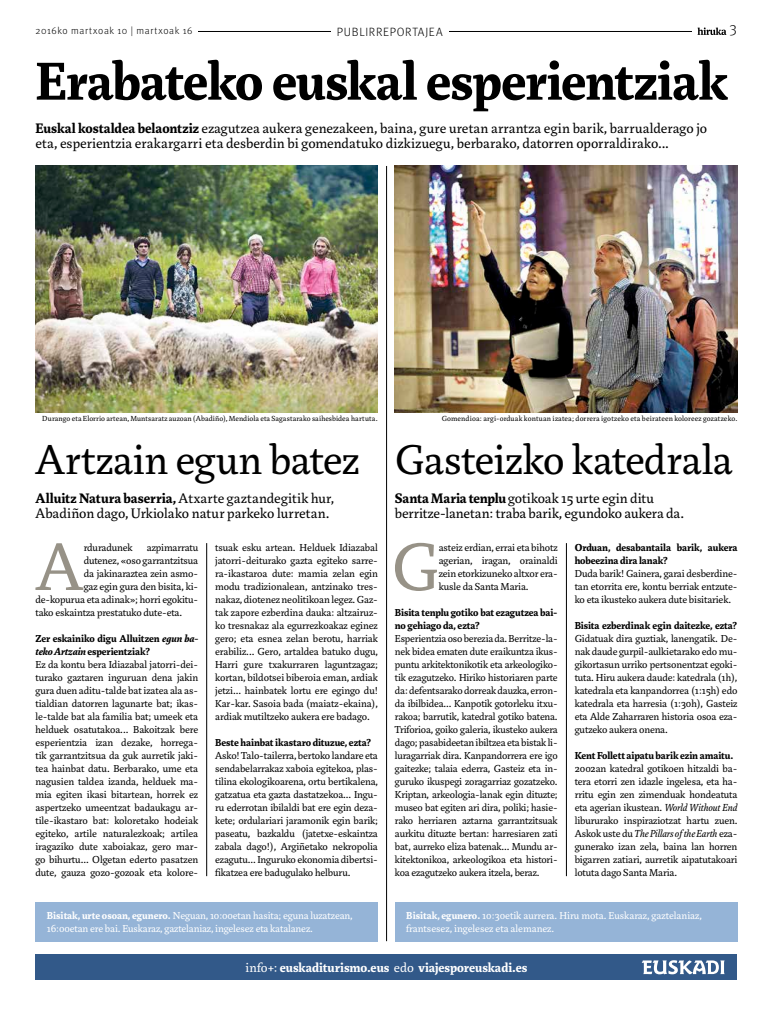
<style>
.page{position:relative;width:780px;height:1021px;background:#fff}
.page>*{position:absolute;margin:0;border:0;box-sizing:border-box;transform-origin:0 0}
.t1{font:72.4px "Marat Pro";color:#979287}
.t2{font:700 58px "Marat Pro";letter-spacing:-.015em;color:#000}
.t3{font:45px "Marat Pro";letter-spacing:-.005em;color:#000}
.t4{font:15px/15px "Marat Pro";letter-spacing:.005em;color:#000}
.t5{font:300 15px "Hiruka";color:#000}
.t6{font:700 14px "Marat Pro";color:#fff}
.t7{font:300 12px "Hiruka";letter-spacing:.06em;color:#000}
.t8{font:11px/13px "Marat Pro";letter-spacing:-.01em;color:#000;text-align:justify}
.t9{font:11px/13px "Marat Pro";letter-spacing:-.01em;color:#fff}
.t10{font:700 11px/13px "Marat Pro";letter-spacing:-.005em;color:#000}
.t11{font:300 10px "Hiruka";letter-spacing:.055em;color:#000}
.t12{font:8px "Marat Pro";letter-spacing:.02em;color:#000}
.s1{font-weight:700}
.s2{font-weight:700;font-style:italic}
.s3{font-style:italic}
.s4{font-weight:400}
</style>
<div class="page">
<hr style="left:43px;top:31px;width:694px;height:1px;background:#000">
<div style="left:691px;top:22px;width:46px;height:14px;background:#fff"></div>
<svg style="left:697px;top:27px;width:29px;height:8px"></svg>
<div style="left:35px;top:25px;width:163px;height:11px;background:#fff"></div>
<div style="left:331px;top:22px;width:118px;height:18px;background:#fff"></div>
<img style="left:36px;top:166px;width:342px;height:246px">
<img style="left:395px;top:166px;width:342px;height:246px">
<hr style="left:206px;top:543px;width:1px;height:333px;background:#000">
<hr style="left:566px;top:543px;width:1px;height:333px;background:#000">
<hr style="left:386px;top:166px;width:1px;height:775px;background:#000">
<div style="left:35px;top:954px;width:702px;height:26px;background:#325989"></div>
<div style="left:35px;top:902px;width:343px;height:39px;background:#95b4d7"></div>
<div style="left:395px;top:902px;width:342px;height:39px;background:#95b4d7"></div>
<svg style="left:641px;top:960px;width:83px;height:14px"></svg>
<p class="t11" style="left:35px;top:25px;width:158px">2016ko martxoak 10 | martxoak 16</p>
<p class="t7" style="left:337px;top:24px;width:107px">PUBLIRREPORTAJEA</p>
<h3 class="t5" style="left:728px;top:21px;width:10px">3</h3>
<h2 class="t2" style="left:35px;top:47px;width:693px">Erabateko euskal esperientziak</h2>
<h3 class="t4" style="left:35px;top:121px;width:673px"><span class="s1">Euskal kostaldea belaontziz</span> ezagutzea aukera genezakeen, baina, gure uretan arrantza egin barik, barrualderago jo eta, esperientzia erakargarri eta desberdin bi gomendatuko dizkizuegu, berbarako, datorren oporraldirako...</h3>
<p class="t12" style="left:42px;top:414px;width:337px">Durango eta Elorrio artean, Muntsaratz auzoan (Abadiño), Mendiola eta Sagastarako saihesbidea hartuta.</p>
<p class="t12" style="left:441px;top:414px;width:297px">Gomendioa: argi-orduak kontuan izatea; dorrera igotzeko eta beirateen koloreez gozatzeko.</p>
<h3 class="t3" style="left:35px;top:435px;width:698px">Artzain egun batez Gasteizko katedrala</h3>
<h3 class="t4" style="left:35px;top:491px;width:300px"><span class="s1">Alluitz Natura baserria,</span> Atxarte gaztandegitik hur,<br>Abadiñon dago, Urkiolako natur parkeko lurretan.</h3>
<h3 class="t4" style="left:395px;top:491px;width:291px"><span class="s1">Santa Maria tenplu</span> gotikoak 15 urte egin ditu berritze-lanetan: traba barik, egundoko aukera da.</h3>
<h1 class="t1" style="left:36px;top:527px;width:49px">A</h1>
<p class="t8" style="left:84px;top:541px;width:50px">rduradunek</p>
<p class="t8" style="left:147px;top:541px;width:53px">azpimarratu</p>
<p class="t8" style="left:84px;top:554px;width:116px">dutenez, «oso garrantzitsua</p>
<p class="t8" style="left:84px;top:567px;width:116px">da jakinaraztea zein asmo-</p>
<p class="t8" style="left:84px;top:580px;width:116px">gaz egin gura den bisita, ki-</p>
<p class="t8" style="left:35px;top:593px;width:164px">de-kopurua eta adinak»; horri egokitu-</p>
<p class="t8" style="left:35px;top:606px;width:148px">tako eskaintza prestatuko dute-eta.</p>
<p class="t8" style="left:35px;top:632px;width:164px;text-align:left"><span class="s1">Zer eskainiko digu Alluitzen</span> <span class="s2">egun ba&shy;tekoArtzain</span> <span class="s1">esperientziak?<br></span>Ez da kontu bera Idiazabal jatorri-dei&shy;turako gaztaren inguruan dena jakin gura duen aditu-talde bat izatea ala as&shy;tialdian datorren lagunarte bat; ikas&shy;le-talde bat ala familia bat; umeek eta helduek osatutakoa... Bakoitzak bere esperientzia izan dezake, horrega&shy;tik garrantzitsua da guk aurretik jaki&shy;tea hainbat datu. Berbarako, ume eta nagusien taldea izanda, helduek ma&shy;mia egiten ikasi bitartean, horrek ez aspertzeko umeentzat badaukagu ar&shy;tile-ikastaro bat: koloretako hodeiak egiteko, artile naturalezkoak; artilea iragaziko dute xaboiakaz, gero mar&shy;go bihurtu... Olgetan ederto pasatzen dute, gauza gozo-gozoak eta kolore-</p>
<p class="t8" style="left:215px;top:541px;width:164px">tsuak esku artean. Helduek Idiazabal jatorri-deiturako gazta egiteko sarre&shy;ra-ikastaroa dute: mamia zelan egin modu tradizionalean, antzinako tres&shy;nakaz, diotenez neolitikoan legez. Gaz&shy;tak zapore ezberdina dauka: altzairuz&shy;ko tresnakaz ala egurrezkoakaz eginez gero; eta esnea zelan berotu, harriak erabiliz... Gero, artaldea batuko dugu, Harri gure txakurraren laguntzagaz; kortan, bildotsei biberoia eman, ardiak jetzi... hainbatek lortu ere egingo du!<br>Kar-kar. Sasoia bada (maiatz-ekaina), ardiak mutiltzeko aukera ere badago.</p>
<p class="t10" style="left:215px;top:736px;width:158px">Beste hainbat ikastaro dituzue, ezta?</p>
<p class="t8" style="left:215px;top:749px;width:164px">Asko! Talo-tailerra, bertoko landare eta sendabelarrakaz xaboia egitekoa, plas&shy;tilina ekologikoarena, ortu bertikalena, gatzatua eta gazta dastatzekoa... Ingu&shy;ru ederrotan ibilaldi bat ere egin deza&shy;kete; ordulariari jaramonik egin barik; paseatu, bazkaldu (jatetxe-eskaintza zabala dago!), Argiñetako nekropolia ezagutu... Inguruko ekonomia dibertsi&shy;fikatzea ere badugulako helburu.</p>
<h1 class="t1" style="left:391px;top:527px;width:50px">G</h1>
<p class="t8" style="left:439px;top:541px;width:120px">asteiz erdian, errai eta bihotz agerian, iragan, orainaldi zein etorkizuneko altxor era&shy;kusle da Santa Maria.</p>
<p class="t10" style="left:395px;top:606px;width:164px">Bisita tenplu gotiko bat ezagutzea bai&shy;no gehiago da, ezta?</p>
<p class="t8" style="left:395px;top:632px;width:164px">Esperientzia oso berezia da. Berritze-la&shy;nek bidea ematen dute eraikuntza ikus&shy;puntu arkitektonikotik eta arkeologiko&shy;tik ezagutzeko. Hiriko historiaren parte da: defentsarako dorreak dauzka, erron&shy;da ibilbidea... Kanpotik gotorleku itxu&shy;rakoa; barrutik, katedral gotiko batena.<br>Triforioa, goiko galeria, ikusteko aukera dago; pasabideetan ibiltzea eta bistak li&shy;luragarriak dira. Kanpandorrera ere igo gaitezke; talaia ederra, Gasteiz eta in&shy;guruko ikuspegi zoragarriaz gozatzeko.<br>Kriptan, arkeologia-lanak egin dituzte; museo bat egiten ari dira, poliki; hasie&shy;rako herriaren aztarna garrantzitsuak aurkitu dituzte bertan: harresiaren zati bat, aurreko eliza batenak... Mundu ar&shy;kitektonikoa, arkeologikoa eta histori&shy;koa ezagutzeko aukera itzela, beraz.</p>
<p class="t10" style="left:574px;top:541px;width:164px">Orduan, desabantaila barik, aukera hobeezina dira lanak?</p>
<p class="t8" style="left:574px;top:567px;width:164px">Duda barik! Gainera, garai desberdine&shy;tan etorrita ere, kontu berriak entzute&shy;ko eta ikusteko aukera dute bisitariek.</p>
<p class="t10" style="left:574px;top:619px;width:164px">Bisita ezberdinak egin daitezke, ezta?</p>
<p class="t8" style="left:574px;top:632px;width:164px">Gidatuak dira guztiak, lanengatik. De&shy;nak daude gurpil-aulkietarako edo mu&shy;gikortasun urriko pertsonentzat egoki&shy;tuta. Hiru aukera daude: katedrala (1h), katedrala eta kanpandorrea (1:15h) edo katedrala eta harresia (1:30h), Gasteiz eta Alde Zaharraren historia osoa eza&shy;gutzeko aukera onena.</p>
<p class="t10" style="left:574px;top:749px;width:160px">Kent Follett aipatu barik ezin amaitu.</p>
<p class="t8" style="left:574px;top:762px;width:164px">2002an katedral gotikoen hitzaldi ba&shy;tera etorri zen idazle ingelesa, eta ha&shy;rritu egin zen zimenduak hondeatuta eta agerian ikustean. <span class="s3">World Without End </span>libururako inspiraziotzat hartu zuen.<br>Askok uste du <span class="s3">The Pillars of the Earth</span> eza&shy;gunerako izan zela, baina lan horren bigarren zatiari, aurretik aipatutakoari lotuta dago Santa Maria.</p>
<p class="t9" style="left:47px;top:909px;width:307px"><span class="s1">Bisitak, urte osoan, egunero.</span> Neguan, 10:00etan hasita; eguna luzatzean,<br>16:00etan ere bai. Euskaraz, gaztelaniaz, ingelesez eta katalanez.</p>
<p class="t9" style="left:406px;top:909px;width:297px"><span class="s1">Bisitak, egunero.</span> 10:30etik aurrera. Hiru mota. Euskaraz, gaztelaniaz, frantsesez, ingelesez eta alemanez.</p>
<p class="t6" style="left:245px;top:959px;width:283px"><span class="s4">info+:</span> euskaditurismo.eus <span class="s4">edo</span> viajesporeuskadi.es</p>
</div>
